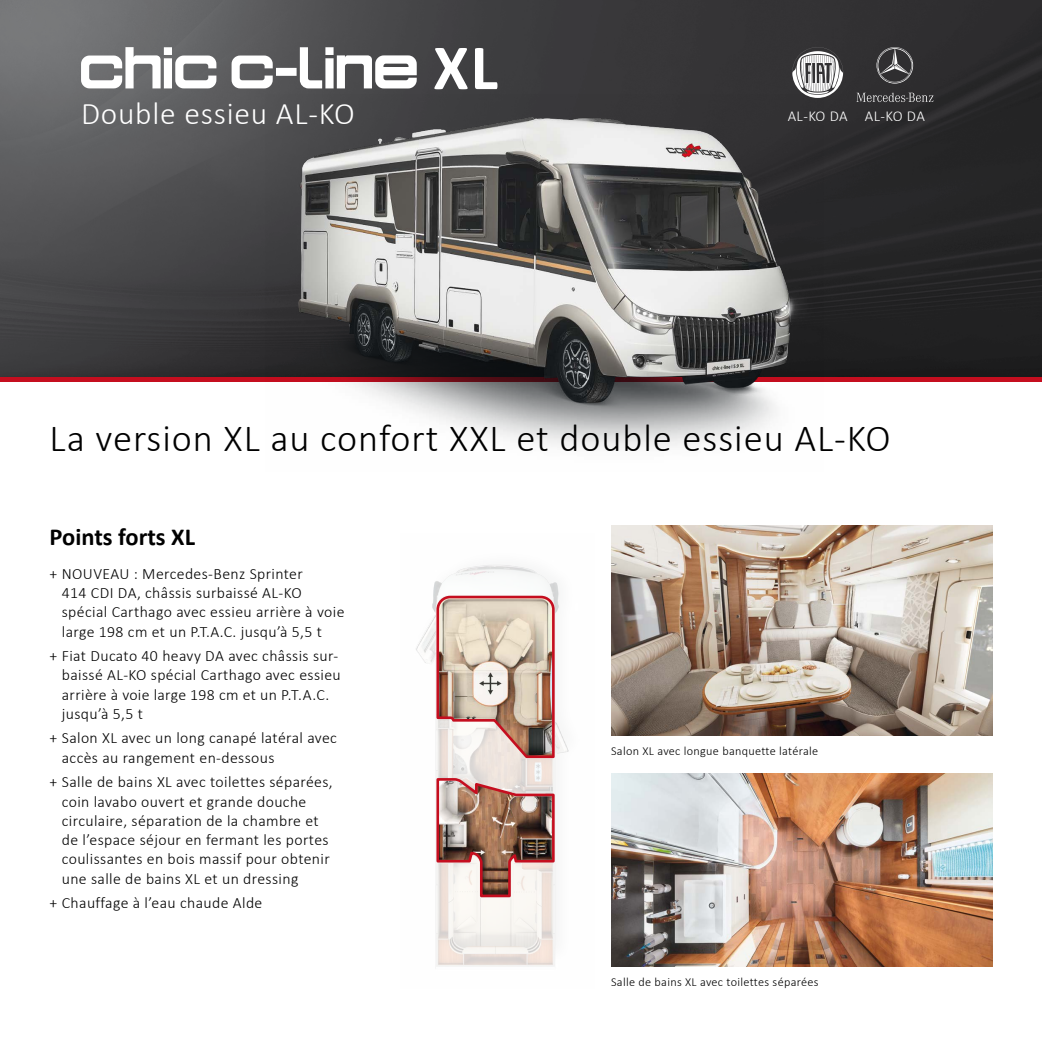
<style>
.page{position:relative;width:1042px;height:1042px;background:#fff}
.page>*{position:absolute;margin:0;border:0;box-sizing:border-box;transform-origin:0 0}
.t1{font:700 64.75px "Calibri";color:#fff}
.t2{font:300 38.5px "Calibri";letter-spacing:.025em;color:#000}
.t3{font:300 31.5px "Calibri";letter-spacing:.025em;color:#fff}
.t4{font:700 24.5px "Calibri";color:#000}
.t5{font:300 15.75px/19.2px "Calibri";letter-spacing:.025em;color:#000}
.t6{font:300 15.05px "Calibri";letter-spacing:.015em;color:#fff}
.t7{font:300 12.25px "Calibri";letter-spacing:.025em;color:#000}
</style>
<div class="page">
<img style="left:0;top:0;width:1042px;height:377px">
<div style="left:0;top:377px;width:1042px;height:5px;background:#c50e1f"></div>
<img style="left:266px;top:94px;width:557px;height:354px">
<svg style="left:856px;top:47px;width:77px;height:55px;background:#414042"></svg>
<img style="left:611px;top:525px;width:381px;height:210px">
<svg style="left:81px;top:47px;width:336px;height:41px"></svg>
<img style="left:611px;top:773px;width:381px;height:193px">
<svg style="left:416px;top:564px;width:153px;height:403px"></svg>
<img style="left:435px;top:594px;width:121px;height:304px">
<svg style="left:792px;top:47px;width:51px;height:51px"></svg>
<h3 class="t3" style="left:81px;top:94px;width:275px">Double essieu AL-KO</h3>
<h1 class="t1" style="left:433px;top:26px;width:66px">XL</h1>
<p class="t6" style="left:788px;top:107px;width:61px">AL-KO DA</p>
<p class="t6" style="left:865px;top:107px;width:61px">AL-KO DA</p>
<h2 class="t2" style="left:50px;top:414px;width:842px">La version XL au confort XXL et double essieu AL-KO</h2>
<h3 class="t4" style="left:50px;top:521px;width:147px">Points forts XL</h3>
<p class="t5" style="left:62px;top:564px;width:284px;text-indent:-12px">+ NOUVEAU : Mercedes-Benz Sprinter<br>414 CDI DA, châssis surbaissé AL-KO spécial Carthago avec essieu arrière à voie large 198 cm et un P.T.A.C. jusqu’à 5,5 t</p>
<p class="t5" style="left:62px;top:646px;width:280px;text-indent:-12px">+ Fiat Ducato 40 heavy DA avec châssis sur&shy;baissé AL-KO spécial Carthago avec essieu arrière à voie large 198 cm et un P.T.A.C. jusqu’à 5,5 t</p>
<p class="t5" style="left:62px;top:728px;width:277px;text-indent:-12px">+ Salon XL avec un long canapé latéral avec accès au rangement en-dessous</p>
<p class="t5" style="left:62px;top:772px;width:272px;text-indent:-12px">+ Salle de bains XL avec toilettes séparées, coin lavabo ouvert et grande douche circulaire, séparation de la chambre et de l’espace séjour en fermant les portes coulissantes en bois massif pour obtenir une salle de bains XL et un dressing</p>
<p class="t5" style="left:50px;top:893px;width:214px">+ Chauffage à l’eau chaude Alde</p>
<p class="t7" style="left:611px;top:743px;width:209px">Salon XL avec longue banquette latérale</p>
<p class="t7" style="left:611px;top:974px;width:209px">Salle de bains XL avec toilettes séparées</p>
</div>
